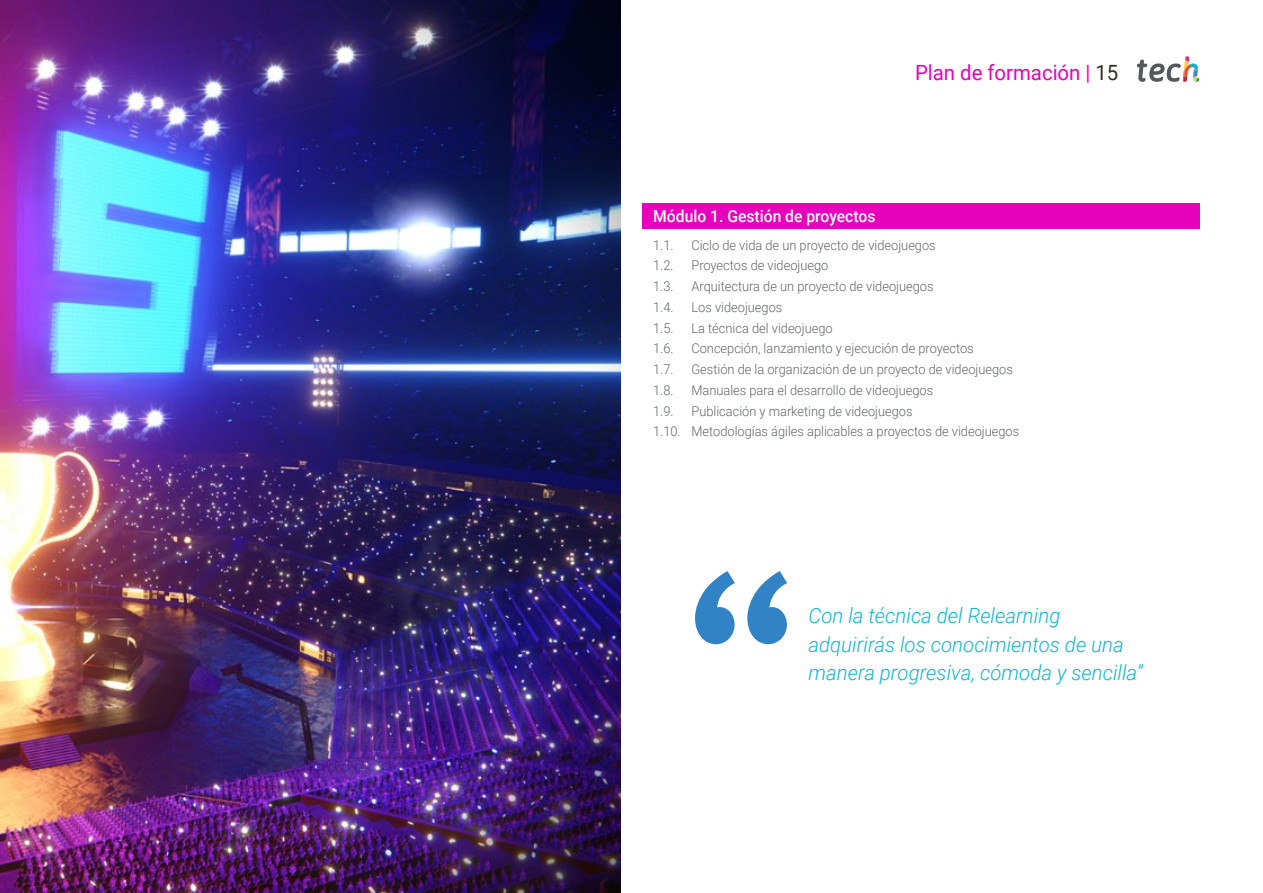
<style>
.page{position:relative;width:1263px;height:893px;background:#fff}
.page>*{position:absolute;margin:0;border:0;box-sizing:border-box;transform-origin:0 0}
.t1{font:italic 300 21px/28.5px "Roboto";color:#0fb6cf}
.t2{font:21px "Roboto";color:#e602bd}
.t3{font:500 16.5px "Roboto";color:#fff;scale:.95 1}
.t4{font:300 13.5px/20.7px "Roboto";color:#61646a;scale:.95 1}
.s1{color:#312e20}
</style>
<div class="page">
<img style="left:0;top:0;width:621px;height:893px">
<div style="left:642px;top:204px;width:557px;height:25px;background:#e602bd"></div>
<svg style="left:1137px;top:56px;width:62px;height:26px"></svg>
<svg style="left:695px;top:571px;width:92px;height:73px"></svg>
<h1 class="t2" style="left:915px;top:57px;width:205px">Plan de formación | <span class="s1">15</span></h1>
<p class="t3" style="left:653px;top:205px;width:235px">Módulo 1. Gestión de proyectos</p>
<p class="t4" style="left:653px;top:234px;width:23px">1.1.</p>
<p class="t4" style="left:691px;top:234px;width:259px">Ciclo de vida de un proyecto de videojuegos</p>
<p class="t4" style="left:653px;top:255px;width:23px">1.2.</p>
<p class="t4" style="left:691px;top:255px;width:146px">Proyectos de videojuego</p>
<p class="t4" style="left:653px;top:275px;width:23px">1.3.</p>
<p class="t4" style="left:691px;top:275px;width:256px">Arquitectura de un proyecto de videojuegos</p>
<p class="t4" style="left:653px;top:296px;width:23px">1.4.</p>
<p class="t4" style="left:691px;top:296px;width:97px">Los videojuegos</p>
<p class="t4" style="left:653px;top:317px;width:23px">1.5.</p>
<p class="t4" style="left:691px;top:317px;width:150px">La técnica del videojuego</p>
<p class="t4" style="left:653px;top:338px;width:23px">1.6.</p>
<p class="t4" style="left:691px;top:338px;width:299px">Concepción, lanzamiento y ejecución de proyectos</p>
<p class="t4" style="left:653px;top:358px;width:23px">1.7.</p>
<p class="t4" style="left:691px;top:358px;width:340px">Gestión de la organización de un proyecto de videojuegos</p>
<p class="t4" style="left:653px;top:379px;width:23px">1.8.</p>
<p class="t4" style="left:691px;top:379px;width:256px">Manuales para el desarrollo de videojuegos</p>
<p class="t4" style="left:653px;top:400px;width:23px">1.9.</p>
<p class="t4" style="left:653px;top:400px;width:387px;text-indent:38px">Publicación y marketing de videojuegos<br>1.10. Metodologías ágiles aplicables a proyectos de videojuegos</p>
<h1 class="t1" style="left:808px;top:601px;width:336px">Con la técnica del Relearning adquirirás los conocimientos de una manera progresiva, cómoda y sencilla”</h1>
</div>
